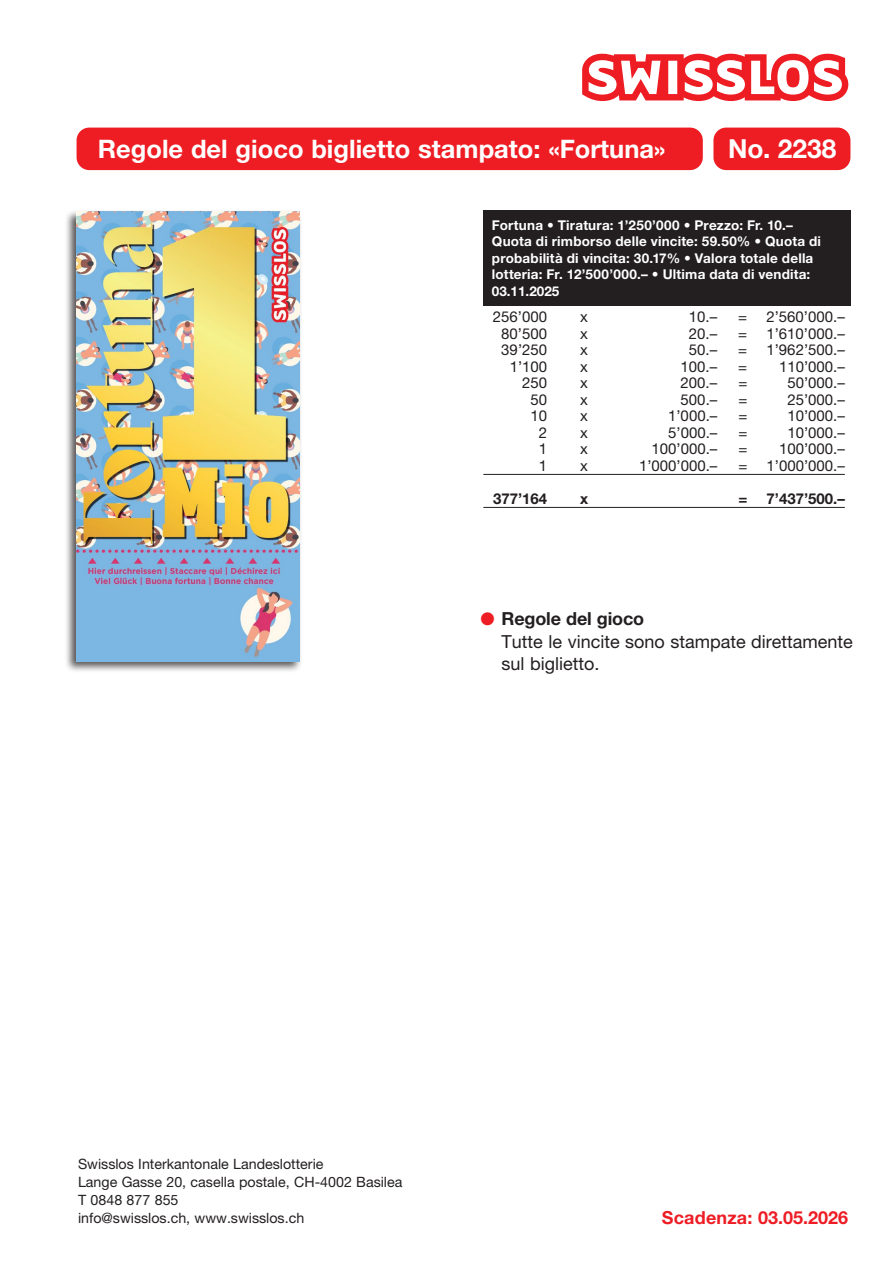
<style>
.page{position:relative;width:893px;height:1263px;background:#fff}
.page>*{position:absolute;margin:0;border:0;box-sizing:border-box;transform-origin:0 0}
.t1{font:700 26.25px "Helvetica Neue LT Std";color:#fff}
.t2{font:700 25.5px "Helvetica Neue LT Std";color:#fff}
.t3{font:18px/22.5px "Helvetica Neue LT Std";color:#231f20}
.t4{font:700 18px "Helvetica Neue LT Std";letter-spacing:.01em;color:#ee1d25}
.t5{font:15px "Helvetica Neue LT Std";color:#231f20}
.t6{font:700 15px "Helvetica Neue LT Std";color:#231f20}
.t7{font:14.25px/18px "Helvetica Neue LT Std";color:#242021}
.t8{font:700 13.5px/16.5px "Helvetica Neue LT Std";letter-spacing:.015em;color:#fff}
.s1{color:#ee1d23}
.s2{font-weight:700}
</style>
<div class="page">
<div style="left:77px;top:128px;width:626px;height:42px;background:#ee1d23;border-radius:13px"></div>
<hr style="left:483px;top:474px;width:362px;height:1px;background:#231f20">
<hr style="left:483px;top:507px;width:362px;height:1px;background:#231f20">
<div style="left:483px;top:210px;width:367px;height:96px;background:#231f20"></div>
<svg style="left:582px;top:54px;width:266px;height:47px"></svg>
<div style="left:713px;top:128px;width:137px;height:42px;background:#ee1d23;border-radius:13px"></div>
<div style="left:65px;top:209px;width:238px;height:464px;background:#231f20;opacity:.75"></div>
<img style="left:77px;top:212px;width:223px;height:449px">
<h2 class="t2" style="left:98px;top:133px;width:569px">Regole del gioco biglietto stampato: «Fortuna»</h2>
<h1 class="t1" style="left:728px;top:133px;width:110px">No. 2238</h1>
<p class="t8" style="left:492px;top:216px;width:331px">Fortuna • Tiratura: 1’250’000 • Prezzo: Fr. 10.– Quota di rimborso delle vincite: 59.50% • Quota di probabilità di vincita: 30.17% • Valora totale della lotteria: Fr. 12’500’000.– • Ultima data di vendita:<br>03.11.2025</p>
<p class="t5" style="left:493px;top:308px;width:56px">256’000</p>
<p class="t5" style="left:580px;top:308px;width:9px">x</p>
<p class="t5" style="left:689px;top:308px;width:30px">10.–</p>
<p class="t5" style="left:738px;top:308px;width:10px">=</p>
<p class="t5" style="left:766px;top:308px;width:80px">2’560’000.–</p>
<p class="t5" style="left:501px;top:324px;width:47px">80’500</p>
<p class="t5" style="left:580px;top:324px;width:9px">x</p>
<p class="t5" style="left:689px;top:324px;width:30px">20.–</p>
<p class="t5" style="left:738px;top:324px;width:10px">=</p>
<p class="t5" style="left:766px;top:324px;width:80px">1’610’000.–</p>
<p class="t5" style="left:501px;top:341px;width:47px">39’250</p>
<p class="t5" style="left:580px;top:341px;width:9px">x</p>
<p class="t5" style="left:689px;top:341px;width:30px">50.–</p>
<p class="t5" style="left:738px;top:341px;width:10px">=</p>
<p class="t5" style="left:766px;top:341px;width:80px">1’962’500.–</p>
<p class="t5" style="left:510px;top:357px;width:39px">1’100</p>
<p class="t5" style="left:580px;top:357px;width:9px">x</p>
<p class="t5" style="left:681px;top:357px;width:38px">100.–</p>
<p class="t5" style="left:738px;top:357px;width:10px">=</p>
<p class="t5" style="left:779px;top:357px;width:67px">110’000.–</p>
<p class="t5" style="left:522px;top:374px;width:27px">250</p>
<p class="t5" style="left:580px;top:374px;width:9px">x</p>
<p class="t5" style="left:681px;top:374px;width:38px">200.–</p>
<p class="t5" style="left:738px;top:374px;width:10px">=</p>
<p class="t5" style="left:787px;top:374px;width:59px">50’000.–</p>
<p class="t5" style="left:531px;top:390px;width:18px">50</p>
<p class="t5" style="left:580px;top:390px;width:9px">x</p>
<p class="t5" style="left:681px;top:390px;width:38px">500.–</p>
<p class="t5" style="left:738px;top:390px;width:10px">=</p>
<p class="t5" style="left:787px;top:390px;width:59px">25’000.–</p>
<p class="t5" style="left:531px;top:407px;width:18px">10</p>
<p class="t5" style="left:580px;top:407px;width:9px">x</p>
<p class="t5" style="left:668px;top:407px;width:51px">1’000.–</p>
<p class="t5" style="left:738px;top:407px;width:10px">=</p>
<p class="t5" style="left:787px;top:407px;width:59px">10’000.–</p>
<p class="t5" style="left:539px;top:423px;width:10px">2</p>
<p class="t5" style="left:580px;top:423px;width:9px">x</p>
<p class="t5" style="left:668px;top:423px;width:51px">5’000.–</p>
<p class="t5" style="left:738px;top:423px;width:10px">=</p>
<p class="t5" style="left:787px;top:423px;width:59px">10’000.–</p>
<p class="t5" style="left:539px;top:440px;width:10px">1</p>
<p class="t5" style="left:580px;top:440px;width:9px">x</p>
<p class="t5" style="left:651px;top:440px;width:67px">100’000.–</p>
<p class="t5" style="left:738px;top:440px;width:10px">=</p>
<p class="t5" style="left:779px;top:440px;width:67px">100’000.–</p>
<p class="t5" style="left:539px;top:456px;width:10px">1</p>
<p class="t5" style="left:580px;top:456px;width:9px">x</p>
<p class="t5" style="left:639px;top:456px;width:80px">1’000’000.–</p>
<p class="t5" style="left:738px;top:456px;width:10px">=</p>
<p class="t5" style="left:767px;top:456px;width:80px">1’000’000.–</p>
<p class="t6" style="left:493px;top:489px;width:56px">377’164</p>
<p class="t6" style="left:580px;top:489px;width:10px">x</p>
<p class="t6" style="left:738px;top:489px;width:10px">=</p>
<p class="t6" style="left:767px;top:489px;width:80px">7’437’500.–</p>
<p class="t3" style="left:502px;top:607px;width:353px;text-indent:-21px"><span class="s1">●</span> <span class="s2">Regole del gioco<br></span>Tutte le vincite sono stampate direttamente sul biglietto.</p>
<p class="t7" style="left:78px;top:1154px;width:326px">Swisslos Interkantonale Landeslotterie<br>Lange Gasse 20, casella postale, CH-4002 Basilea T 0848 877 855<br>info@swisslos.ch, www.swisslos.ch</p>
<p class="t4" style="left:662px;top:1206px;width:188px">Scadenza: 03.05.2026</p>
</div>
